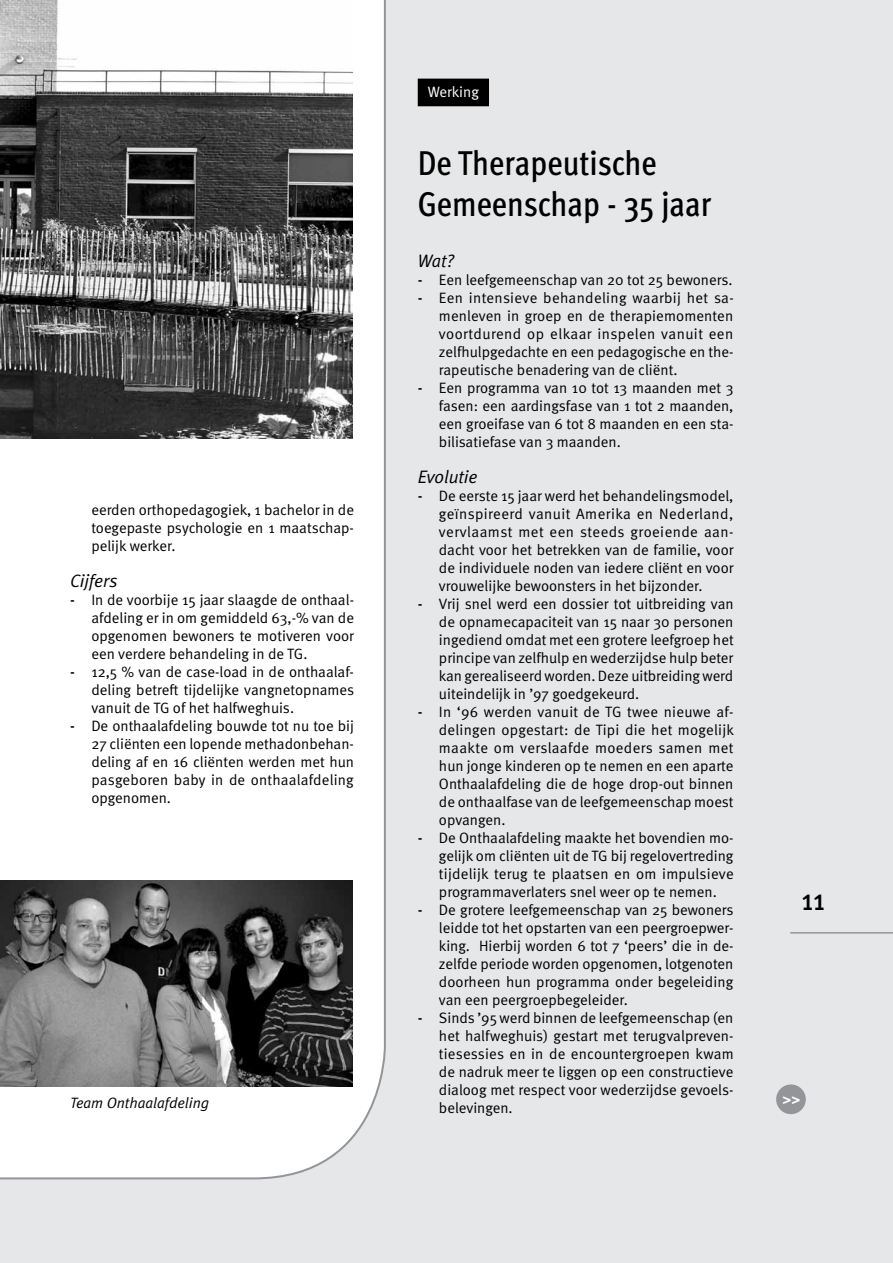
<style>
.page{position:relative;width:893px;height:1263px;background:#e6e7e8}
.page>*{position:absolute;margin:0;border:0;box-sizing:border-box;transform-origin:0 0}
.t1{font:500 34.5px/41.4px "Meta Cond";color:#000}
.t2{font:500 30px "Meta Cond";color:#000}
.t3{font:italic 18px "Meta Normal";color:#000}
.t4{font:15px/18px "Meta Normal";color:#000;text-align:justify}
.t5{font:italic 15px "Meta Normal";color:#000}
.t6{font:15px "Meta Normal";letter-spacing:-.005em;color:#fff}
.t7{font:900 15px "Frutiger";color:#fff}
.s1{font-family:"Meta";font-weight:500}
</style>
<div class="page">
<svg style="left:2px;top:0;width:384px;height:1179px"></svg>
<hr style="left:790px;top:932px;width:103px;height:1px;background:#939598">
<svg style="left:0;top:439px;width:2px;height:742px"></svg>
<div style="left:776px;top:1084px;width:30px;height:30px;background:#939598;border-radius:50%"></div>
<img style="left:0;top:0;width:353px;height:439px">
<img style="left:0;top:880px;width:353px;height:206px">
<div style="left:418px;top:79px;width:70px;height:27px;background:#000"></div>
<p class="t6" style="left:428px;top:83px;width:53px">Werking</p>
<h1 class="t1" style="left:418px;top:142px;width:295px">De Therapeutische<br>Gemeenschap - 35 jaar</h1>
<p class="t3" style="left:418px;top:251px;width:38px">Wat?</p>
<p class="t4" style="left:418px;top:271px;width:316px"><span class="s1">-</span> Een leefgemeenschap van 20 tot 25 bewoners.</p>
<p class="t4" style="left:439px;top:289px;width:296px;text-indent:-21px"><span class="s1">-</span> Een intensieve behandeling waarbij het sa&shy;menleven in groep en de therapiemomenten voortdurend op elkaar inspelen vanuit een zelfhulpgedachte en een pedagogische en the&shy;rapeutische benadering van de cliënt.</p>
<p class="t4" style="left:439px;top:379px;width:296px;text-indent:-21px"><span class="s1">-</span> Een programma van 10 tot 13 maanden met 3 fasen: een aardingsfase van 1 tot 2 maanden, een groeifase van 6 tot 8 maanden en een sta&shy;bilisatiefase van 3 maanden.</p>
<p class="t3" style="left:418px;top:467px;width:61px">Evolutie</p>
<p class="t4" style="left:439px;top:487px;width:296px;text-indent:-21px"><span class="s1">-</span> De eerste 15 jaar werd het behandelingsmodel, geïnspireerd vanuit Amerika en Nederland, vervlaamst met een steeds groeiende aan&shy;dacht voor het betrekken van de familie, voor de individuele noden van iedere cliënt en voor vrouwelijke bewoonsters in het bijzonder.</p>
<p class="t4" style="left:439px;top:595px;width:296px;text-indent:-21px"><span class="s1">-</span> Vrij snel werd een dossier tot uitbreiding van de opnamecapaciteit van 15 naar 30 personen ingediend omdat met een grotere leefgroep het principe van zelfhulp en wederzijdse hulp beter kan gerealiseerd worden. Deze uitbreiding werd uiteindelijk in ’97 goedgekeurd.</p>
<p class="t4" style="left:439px;top:703px;width:297px;text-indent:-21px"><span class="s1">-</span> In ‘96 werden vanuit de TG twee nieuwe af&shy;delingen opgestart: de Tipi die het mogelijk maakte om verslaafde moeders samen met hun jonge kinderen op te nemen en een aparte Onthaalafdeling die de hoge drop-out binnen de onthaalfase van de leefgemeenschap moest opvangen.</p>
<p class="t4" style="left:439px;top:829px;width:296px;text-indent:-21px"><span class="s1">-</span> De Onthaalafdeling maakte het bovendien mo&shy;gelijk om cliënten uit de TG bij regelovertreding tijdelijk terug te plaatsen en om impulsieve programmaverlaters snel weer op te nemen.</p>
<p class="t4" style="left:439px;top:901px;width:296px;text-indent:-21px"><span class="s1">-</span> De grotere leefgemeenschap van 25 bewoners leidde tot het opstarten van een peergroepwer&shy;king. Hierbij worden 6 tot 7 ‘peers’ die in de&shy;zelfde periode worden opgenomen, lotgenoten doorheen hun programma onder begeleiding van een peergroepbegeleider.</p>
<p class="t4" style="left:439px;top:1009px;width:296px;text-indent:-21px"><span class="s1">-</span> Sinds ’95 werd binnen de leefgemeenschap (en het halfweghuis) gestart met terugvalpreven&shy;tiesessies en in de encountergroepen kwam de nadruk meer te liggen op een constructieve dialoog met respect voor wederzijdse gevoels&shy;belevingen.</p>
<p class="t4" style="left:91px;top:500px;width:264px">eerden orthopedagogiek, 1 bachelor in de toegepaste psychologie en 1 maatschap&shy;pelijk werker.</p>
<p class="t3" style="left:70px;top:570px;width:49px">Cijfers</p>
<p class="t4" style="left:91px;top:590px;width:264px;text-indent:-21px"><span class="s1">-</span> In de voorbije 15 jaar slaagde de onthaal&shy;afdeling er in om gemiddeld 63,-% van de opgenomen bewoners te motiveren voor een verdere behandeling in de TG.</p>
<p class="t4" style="left:91px;top:662px;width:264px;text-indent:-21px"><span class="s1">-</span> 12,5 % van de case-load in de onthaalaf&shy;deling betreft tijdelijke vangnetopnames vanuit de TG of het halfweghuis.</p>
<p class="t4" style="left:91px;top:716px;width:264px;text-indent:-21px"><span class="s1">-</span> De onthaalafdeling bouwde tot nu toe bij 27 cliënten een lopende methadonbehan&shy;deling af en 16 cliënten werden met hun pasgeboren baby in de onthaalafdeling opgenomen.</p>
<h2 class="t2" style="left:802px;top:882px;width:25px">11</h2>
<p class="t5" style="left:70px;top:1094px;width:141px">Team Onthaalafdeling</p>
<p class="t7" style="left:783px;top:1089px;width:19px">&gt;&gt;</p>
</div>
